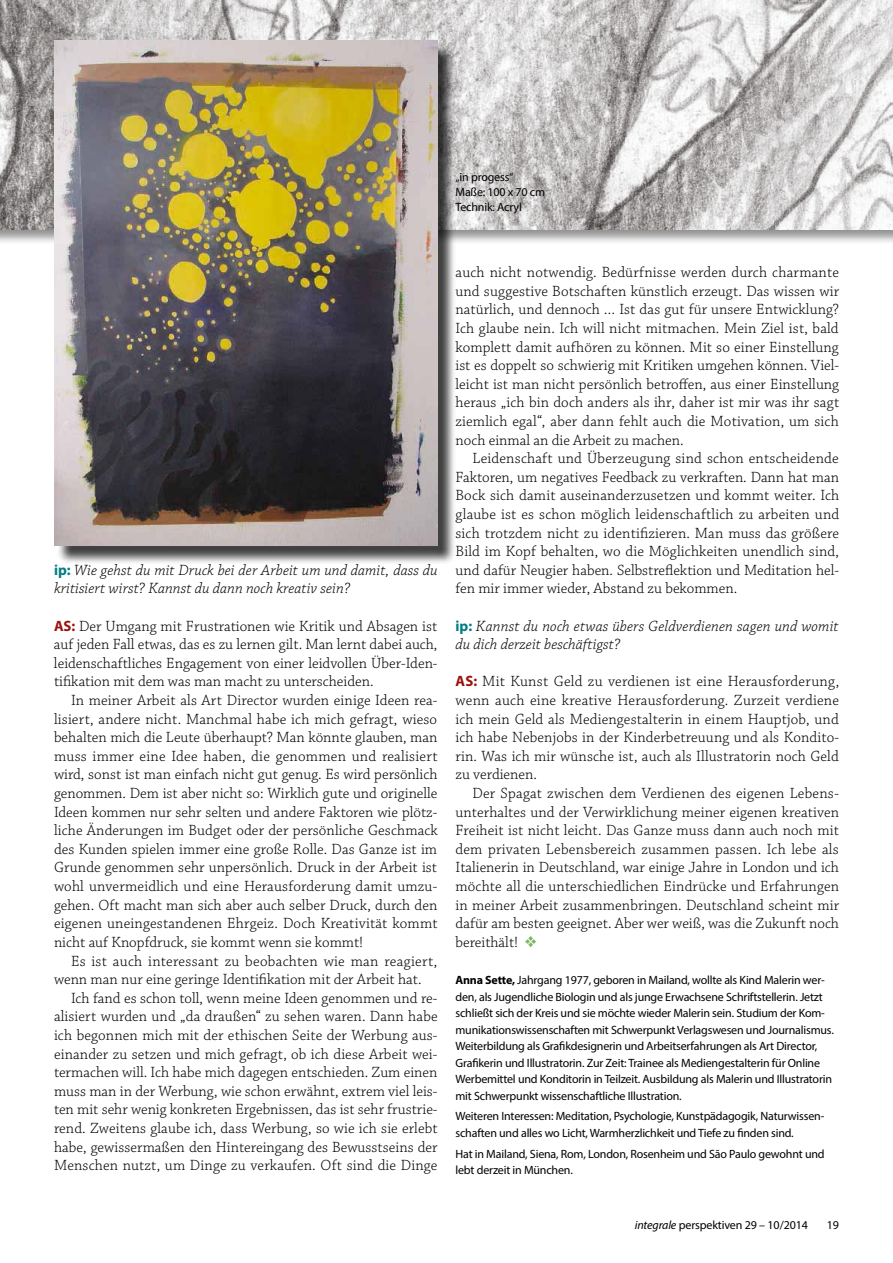
<style>
.page{position:relative;width:893px;height:1263px;background:#fff}
.page>*{position:absolute;margin:0;border:0;box-sizing:border-box;transform-origin:0 0}
.t1{font:300 15.6px/18.6px "Chaparral Pro";color:#000;text-align:justify}
.t2{font:15.6px/18.6px "Chaparral Pro Light It Capt";letter-spacing:.005em;color:#000}
.t3{font:12px/16.5px "Myriad Pro";letter-spacing:-.015em;color:#000}
.s1{font-family:"Myriad Pro";font-weight:700;font-size:15px;color:#007c82}
.s2{font-family:"Myriad Pro";font-weight:700;font-size:15px;color:#9a130d}
.s3{color:#7bb75c}
.s4{font-weight:700}
.s5{font-style:italic}
</style>
<div class="page">
<div style="left:0;top:0;width:893px;height:244px;background:#000;opacity:.43"></div>
<img style="left:0;top:0;width:893px;height:230px">
<div style="left:56px;top:43px;width:400px;height:521px;background:#000;opacity:.75"></div>
<img style="left:54px;top:41px;width:383px;height:504px">
<p class="t3" style="left:455px;top:169px;width:91px;line-height:15px">„in progess“<br>Maße: 100 x 70 cm<br>Technik: Acryl</p>
<p class="t2" style="left:54px;top:561px;width:385px"><span class="s1">ip:</span> Wie gehst du mit Druck bei der Arbeit um und damit, dass du kritisiert wirst? Kannst du dann noch kreativ sein?</p>
<p class="t1" style="left:54px;top:617px;width:385px"><span class="s2">AS:</span> Der Umgang mit Frustrationen wie Kritik und Absagen ist auf jeden Fall etwas, das es zu lernen gilt. Man lernt dabei auch, leidenschaftliches Engagement von einer leidvollen Über-Iden&shy;tifikation mit dem was man macht zu unterscheiden.</p>
<p class="t1" style="left:54px;top:691px;width:385px;text-indent:17px">In meiner Arbeit als Art Director wurden einige Ideen rea&shy;lisiert, andere nicht. Manchmal habe ich mich gefragt, wieso behalten mich die Leute überhaupt? Man könnte glauben, man muss immer eine Idee haben, die genommen und realisiert wird, sonst ist man einfach nicht gut genug. Es wird persönlich genommen. Dem ist aber nicht so: Wirklich gute und originelle Ideen kommen nur sehr selten und andere Faktoren wie plötz&shy;liche Änderungen im Budget oder der persönliche Geschmack des Kunden spielen immer eine große Rolle. Das Ganze ist im Grunde genommen sehr unpersönlich. Druck in der Arbeit ist wohl unvermeidlich und eine Herausforderung damit umzu&shy;gehen. Oft macht man sich aber auch selber Druck, durch den eigenen uneingestandenen Ehrgeiz. Doch Kreativität kommt nicht auf Knopfdruck, sie kommt wenn sie kommt!</p>
<p class="t1" style="left:54px;top:952px;width:385px;text-indent:17px">Es ist auch interessant zu beobachten wie man reagiert, wenn man nur eine geringe Identifikation mit der Arbeit hat.</p>
<p class="t1" style="left:54px;top:989px;width:385px;text-indent:17px">Ich fand es schon toll, wenn meine Ideen genommen und re&shy;alisiert wurden und „da draußen“ zu sehen waren. Dann habe ich begonnen mich mit der ethischen Seite der Werbung aus&shy;einander zu setzen und mich gefragt, ob ich diese Arbeit wei&shy;termachen will. Ich habe mich dagegen entschieden. Zum einen muss man in der Werbung, wie schon erwähnt, extrem viel leis&shy;ten mit sehr wenig konkreten Ergebnissen, das ist sehr frustrie&shy;rend. Zweitens glaube ich, dass Werbung, so wie ich sie erlebt habe, gewissermaßen den Hintereingang des Bewusstseins der Menschen nutzt, um Dinge zu verkaufen. Oft sind die Dinge</p>
<p class="t1" style="left:455px;top:264px;width:385px">auch nicht notwendig. Bedürfnisse werden durch charmante und suggestive Botschaften künstlich erzeugt. Das wissen wir natürlich, und dennoch … Ist das gut für unsere Entwicklung?<br>Ich glaube nein. Ich will nicht mitmachen. Mein Ziel ist, bald komplett damit aufhören zu können. Mit so einer Einstellung ist es doppelt so schwierig mit Kritiken umgehen können. Viel&shy;leicht ist man nicht persönlich betroffen, aus einer Einstellung heraus „ich bin doch anders als ihr, daher ist mir was ihr sagt ziemlich egal“, aber dann fehlt auch die Motivation, um sich noch einmal an die Arbeit zu machen.</p>
<p class="t1" style="left:455px;top:450px;width:385px;text-indent:17px">Leidenschaft und Überzeugung sind schon entscheidende Faktoren, um negatives Feedback zu verkraften. Dann hat man Bock sich damit auseinanderzusetzen und kommt weiter. Ich glaube ist es schon möglich leidenschaftlich zu arbeiten und sich trotzdem nicht zu identifizieren. Man muss das größere Bild im Kopf behalten, wo die Möglichkeiten unendlich sind, und dafür Neugier haben. Selbstreflektion und Meditation hel&shy;fen mir immer wieder, Abstand zu bekommen.</p>
<p class="t2" style="left:455px;top:617px;width:385px"><span class="s1">ip:</span> Kannst du noch etwas übers Geldverdienen sagen und womit du dich derzeit beschäftigst?</p>
<p class="t1" style="left:455px;top:673px;width:385px"><span class="s2">AS:</span> Mit Kunst Geld zu verdienen ist eine Herausforderung, wenn auch eine kreative Herausforderung. Zurzeit verdiene ich mein Geld als Mediengestalterin in einem Hauptjob, und ich habe Nebenjobs in der Kinderbetreuung und als Kondito&shy;rin. Was ich mir wünsche ist, auch als Illustratorin noch Geld zu verdienen.</p>
<p class="t1" style="left:455px;top:784px;width:385px;text-indent:17px">Der Spagat zwischen dem Verdienen des eigenen Lebens&shy;unterhaltes und der Verwirklichung meiner eigenen kreativen Freiheit ist nicht leicht. Das Ganze muss dann auch noch mit dem privaten Lebensbereich zusammen passen. Ich lebe als Italienerin in Deutschland, war einige Jahre in London und ich möchte all die unterschiedlichen Eindrücke und Erfahrungen in meiner Arbeit zusammenbringen. Deutschland scheint mir dafür am besten geeignet. Aber wer weiß, was die Zukunft noch bereithält! <span class="s3">❖</span></p>
<p class="t3" style="left:455px;top:972px;width:380px"><span class="s4">Anna Sette,</span> Jahrgang 1977, geboren in Mailand, wollte als Kind Malerin wer&shy;den, als Jugendliche Biologin und als junge Erwachsene Schriftstellerin. Jetzt schließt sich der Kreis und sie möchte wieder Malerin sein. Studium der Kom&shy;munikationswissenschaften mit Schwerpunkt Verlagswesen und Journalismus.<br>Weiterbildung als Grafikdesignerin und Arbeitserfahrungen als Art Director, Grafikerin und Illustratorin. Zur Zeit: Trainee als Mediengestalterin für Online Werbemittel und Konditorin in Teilzeit. Ausbildung als Malerin und Illustratorin mit Schwerpunkt wissenschaftliche Illustration.</p>
<p class="t3" style="left:455px;top:1108px;width:370px">Weiteren Interessen: Meditation, Psychologie, Kunstpädagogik, Naturwissen&shy;schaften und alles wo Licht, Warmherzlichkeit und Tiefe zu finden sind.</p>
<p class="t3" style="left:455px;top:1145px;width:371px">Hat in Mailand, Siena, Rom, London, Rosenheim und São Paulo gewohnt und lebt derzeit in München.</p>
<p class="t3" style="left:635px;top:1216px;width:175px"><span class="s5">integrale</span> perspektiven 29 – 10/2014</p>
<p class="t3" style="left:827px;top:1216px;width:14px">19</p>
</div>
